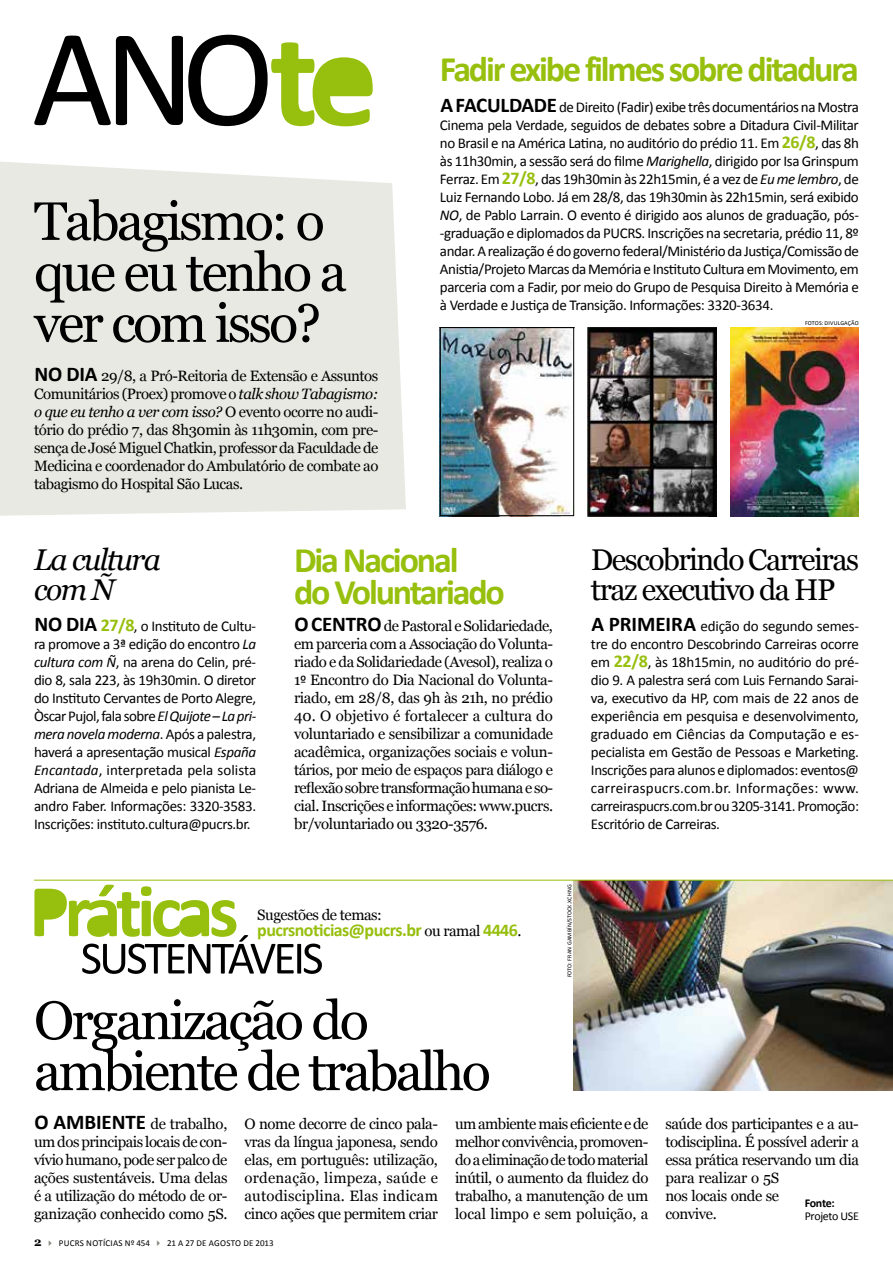
<style>
.page{position:relative;width:893px;height:1263px;background:#fff}
.page>*{position:absolute;margin:0;border:0;box-sizing:border-box;transform-origin:0 0}
.t1{font:54px/51px "Georgia";letter-spacing:-.05em;color:#000}
.t2{font:700 36px/31.5px "Calibri";letter-spacing:-.06em;color:#97bf0d}
.t3{font:30px/30px "Georgia";letter-spacing:-.05em;color:#000}
.t4{font:italic 30px/30px "Georgia";letter-spacing:-.05em;color:#000}
.t5{font:700 18px "Calibri";letter-spacing:-.03em;color:#97bf0d}
.t6{font:15px/18px "Calibri";letter-spacing:-.025em;color:#000;text-align:justify}
.t7{font:15px/18px "Georgia";letter-spacing:-.03em;color:#000;text-align:justify}
.t8{font:12px "Calibri";letter-spacing:-.025em;color:#000}
.t9{font:700 12px "Calibri";letter-spacing:-.035em;color:#000}
.t10{font:9px "Calibri";letter-spacing:.025em;color:#000}
.t11{font:6px "Calibri";letter-spacing:.03em;color:#000}
.s1{font-family:"Calibri";font-weight:700;font-size:21px}
.s2{font-style:italic}
.s3{font-weight:700;font-size:21px}
.s4{font-weight:700;font-size:18px;color:#97bf0d}
.s5{font-family:"Calibri"}
.s6{font-family:"Georgia";font-weight:400;font-size:15px;color:#000}
.s7{font-family:"Georgia";font-weight:700;font-size:12px}
.s8{color:#878781}
</style>
<div class="page">
<img style="left:574px;top:881px;width:319px;height:209px">
<div style="left:0;top:162px;width:406px;height:354px;background:#e9e9e3"></div>
<svg style="left:34px;top:35px;width:339px;height:91px"></svg>
<svg style="left:34px;top:885px;width:288px;height:89px"></svg>
<hr style="left:34px;top:880px;width:859px;height:1px;background:#97bf0d">
<img style="left:730px;top:327px;width:129px;height:189px">
<img style="left:442px;top:329px;width:130px;height:185px">
<div style="left:440px;top:327px;width:134px;height:189px;border:1px solid #000"></div>
<img style="left:588px;top:327px;width:128px;height:189px">
<h1 class="t1" style="left:34px;top:197px;width:314px">Tabagismo: o que eu tenho a ver com isso?</h1>
<p class="t7" style="left:34px;top:367px;width:346px"><span class="s1">NO DIA</span> 29/8, a Pró-Reitoria de Extensão e Assuntos Comunitários (Proex) promove o <span class="s2">talk show Tabagismo: o que eu tenho a ver com isso?</span> O evento ocorre no audi&shy;tório do prédio 7, das 8h30min às 11h30min, com pre&shy;sença de José Miguel Chatkin, professor da Faculdade de Medicina e coordenador do Ambulatório de combate ao tabagismo do Hospital São Lucas.</p>
<h2 class="t2" style="left:440px;top:54px;width:421px">Fadir exibe filmes sobre ditadura</h2>
<p class="t6" style="left:440px;top:98px;width:421px"><span class="s3">A FACULDADE</span> de Direito (Fadir) exibe três documentários na Mostra Cinema pela Verdade, seguidos de debates sobre a Ditadura Civil-Militar no Brasil e na América Latina, no auditório do prédio 11. Em <span class="s4">26/8</span>, das 8h às 11h30min, a sessão será do filme <span class="s2">Marighella</span>, dirigido por Isa Grinspum Ferraz. Em <span class="s4">27/8</span>, das 19h30min às 22h15min, é a vez de <span class="s2">Eu me lembro</span>, de Luiz Fernando Lobo. Já em 28/8, das 19h30min às 22h15min, será exibido <span class="s2">NO</span>, de Pablo Larrain. O evento é dirigido aos alunos de graduação, pós--graduação e diplomados da PUCRS. Inscrições na secretaria, prédio 11, 8º andar. A realização é do governo federal/Ministério da Justiça/Comissão de Anistia/Projeto Marcas da Memória e Instituto Cultura em Movimento, em parceria com a Fadir, por meio do Grupo de Pesquisa Direito à Memória e à Verdade e Justiça de Transição. Informações: 3320-3634.</p>
<p class="t11" style="left:805px;top:319px;width:55px">FOTOS: DIVULGAÇÃO</p>
<h2 class="t2" style="left:294px;top:545px;width:212px">Dia Nacional<br>do Voluntariado</h2>
<p class="t7" style="left:294px;top:617px;width:260px"><span class="s1">O CENTRO</span> de Pastoral e Solidariedade, em parceria com a Associação do Volunta&shy;riado e da Solidariedade (Avesol), realiza o 1<span class="s5">º</span> Encontro do Dia Nacional do Volunta&shy;riado, em 28/8, das 9h às 21h, no prédio</p>
<p class="t7" style="left:294px;top:707px;width:261px">40. O objetivo é fortalecer a cultura do voluntariado e sensibilizar a comunidade acadêmica, organizações sociais e volun&shy;tários, por meio de espaços para diálogo e reflexão sobre transformação humana e so&shy;cial. Inscrições e informações: www.pucrs. br/voluntariado ou 3320-3576.</p>
<h3 class="t4" style="left:34px;top:545px;width:129px">La cultura com Ñ</h3>
<h3 class="t3" style="left:591px;top:546px;width:270px">Descobrindo Carreiras traz executivo da HP</h3>
<p class="t6" style="left:34px;top:617px;width:224px"><span class="s3">NO DIA</span> <span class="s4">27/8</span>, o Instituto de Cultu&shy;ra promove a 3ª edição do encontro <span class="s2">La cultura com Ñ</span>, na arena do Celin, pré&shy;dio 8, sala 223, às 19h30min. O diretor do Instituto Cervantes de Porto Alegre, Òscar Pujol, fala sobre <span class="s2">El Quijote – La pri&shy;mera novela moderna</span>. Após a palestra, haverá a apresentação musical <span class="s2">España Encantada</span>, interpretada pela solista Adriana de Almeida e pelo pianista Le&shy;andro Faber. Informações: 3320-3583.<br>Inscrições: instituto.cultura@pucrs.br.</p>
<p class="t6" style="left:591px;top:617px;width:270px"><span class="s3">A PRIMEIRA</span> edição do segundo semes&shy;tre do encontro Descobrindo Carreiras ocorre em <span class="s4">22/8</span>, às 18h15min, no auditório do pré&shy;dio 9. A palestra será com Luis Fernando Sarai&shy;va, executivo da HP, com mais de 22 anos de experiência em pesquisa e desenvolvimento, graduado em Ciências da Computação e es&shy;pecialista em Gestão de Pessoas e Marketing.<br>Inscrições para alunos e diplomados: eventos@ carreiraspucrs.com.br. Informações: www. carreiraspucrs.com.br ou 3205-3141. Promoção:<br>Escritório de Carreiras.</p>
<p class="t7" style="left:257px;top:906px;width:126px">Sugestões de temas:</p>
<p class="t5" style="left:257px;top:919px;width:266px">pucrsnoticias@pucrs.br <span class="s6">ou ramal</span> 4446<span class="s6">.</span></p>
<p class="t11" style="left:566px;top:977px;width:94px;rotate:-90deg">FOTO: FRAN GAMBÍN/STOCK.XCHNG</p>
<h1 class="t1" style="left:34px;top:996px;width:458px">Organização do ambiente de trabalho</h1>
<p class="t7" style="left:34px;top:1115px;width:195px"><span class="s1">O AMBIENTE</span> de trabalho, um dos principais locais de con&shy;vívio humano, pode ser palco de ações sustentáveis. Uma delas é a utilização do método de or&shy;ganização conhecido como 5S.</p>
<p class="t7" style="left:244px;top:1115px;width:195px">O nome decorre de cinco pala&shy;vras da língua japonesa, sendo elas, em português: utilização, ordenação, limpeza, saúde e autodisciplina. Elas indicam cinco ações que permitem criar</p>
<p class="t7" style="left:455px;top:1115px;width:195px">um ambiente mais eficiente e de melhor convivência, promoven&shy;do a eliminação de todo material inútil, o aumento da fluidez do trabalho, a manutenção de um local limpo e sem poluição, a</p>
<p class="t7" style="left:665px;top:1115px;width:195px;text-align:left">saúde dos participantes e a au&shy;todisciplina. É possível aderir a essa prática reservando um dia para realizar o 5S<br>nos locais onde se<br>convive.</p>
<p class="t9" style="left:805px;top:1195px;width:32px">Fonte:</p>
<p class="t8" style="left:805px;top:1209px;width:56px">Projeto USE</p>
<p class="t10" style="left:34px;top:1237px;width:241px"><span class="s7">2</span> <span class="s8">✔</span> PUCRS NOTÍCIAS Nº 454 <span class="s8">✔</span> 21 A 27 DE AGOSTO DE 2013</p>
</div>
